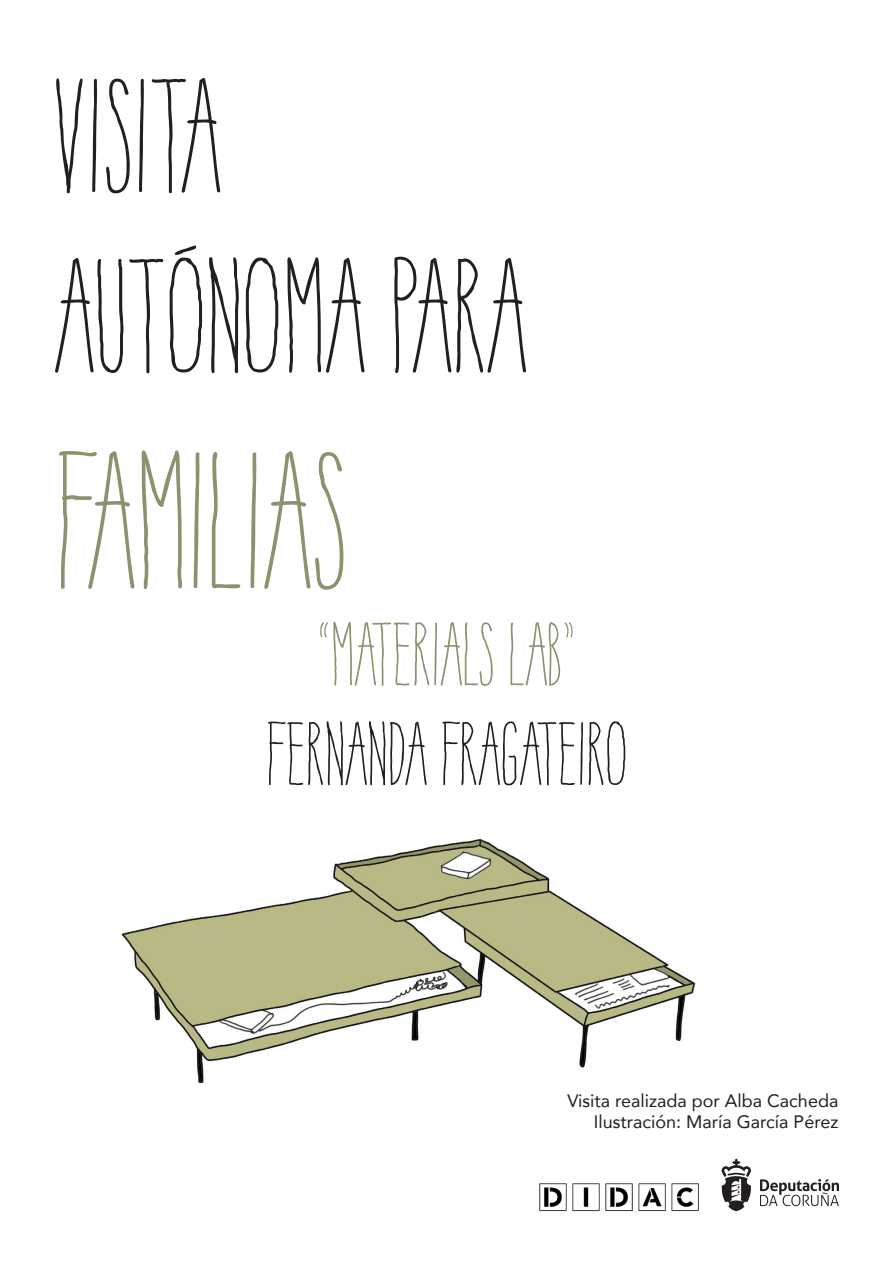
<style>
.page{position:relative;width:893px;height:1263px;background:#fff}
.page>*{position:absolute;margin:0;border:0;box-sizing:border-box;transform-origin:0 0}
.t1{font:180px "York Handwriting";color:#8d916e}
.t2{font:150px "York Handwriting";color:#231f20}
.t3{font:82.95px "York Handwriting";color:#231f20}
.t4{font:82.95px "York Handwriting";color:#8d916e}
.t5{font:18px "Avenir";color:#231f20}
</style>
<div class="page">
<img style="left:121px;top:839px;width:575px;height:245px">
<img style="left:539px;top:1183px;width:160px;height:29px">
<svg style="left:760px;top:1179px;width:79px;height:27px"></svg>
<svg style="left:721px;top:1159px;width:30px;height:52px"></svg>
<p class="t2" style="left:54px;top:54px;width:168px">VISITA</p>
<p class="t2" style="left:54px;top:234px;width:474px">AUTÓNOMA PARA</p>
<p class="t1" style="left:54px;top:423px;width:295px">FAMILIAS</p>
<p class="t4" style="left:317px;top:609px;width:260px">“MATERIALS LAB”</p>
<p class="t3" style="left:266px;top:709px;width:363px">FERNANDA FRAGATEIRO</p>
<p class="t5" style="left:567px;top:1086px;width:272px">Visita realizada por Alba Cacheda</p>
<p class="t5" style="left:594px;top:1107px;width:246px">Ilustración: María García Pérez</p>
</div>
